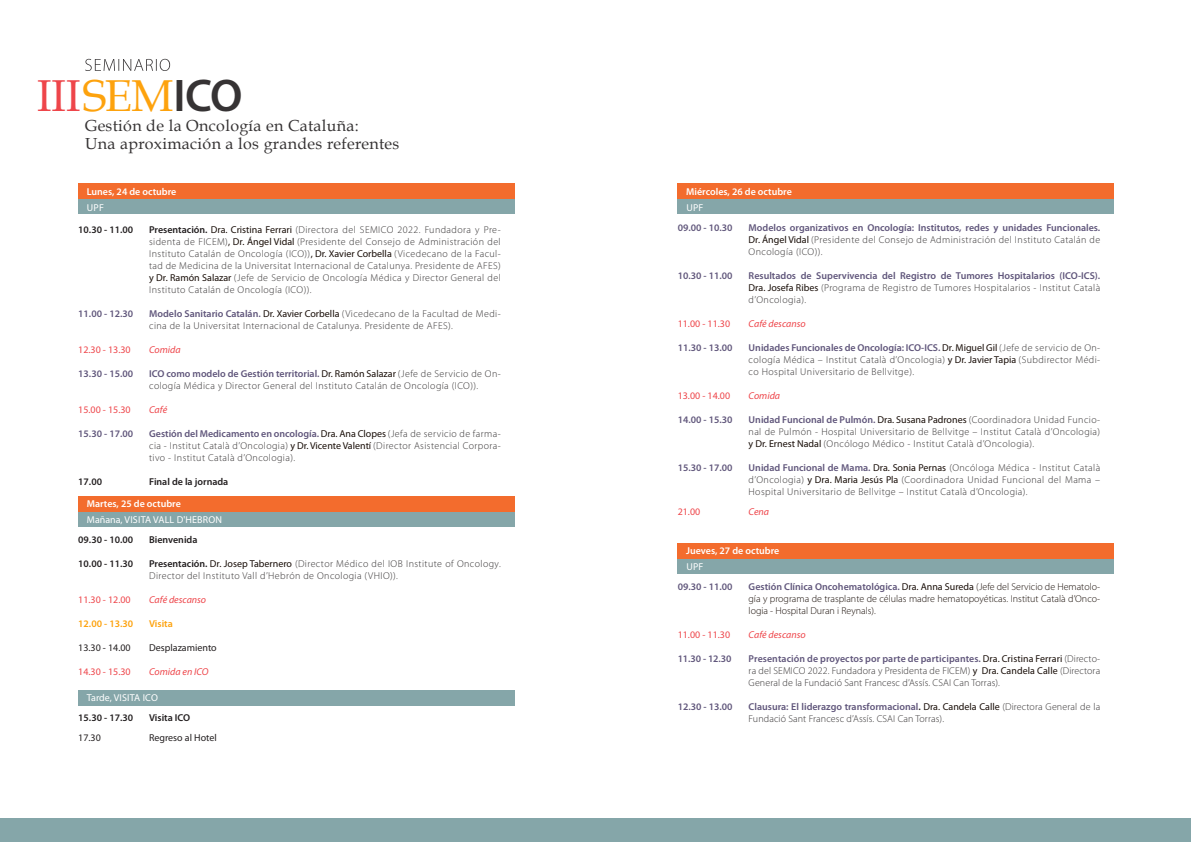
<style>
.page{position:relative;width:1191px;height:842px;background:#fff}
.page>*{position:absolute;margin:0;border:0;box-sizing:border-box;transform-origin:0 0}
.t1{font:44.7px "Book Antiqua";letter-spacing:-.015em;color:#ee454a}
.t2{font:16px/18px "Book Antiqua";letter-spacing:.02em;color:#363334}
.t3{font:300 10px/12px "Myriad Pro";letter-spacing:.04em;color:#363334;text-align:justify}
.t4{font:300 10px/12px "Myriad Pro";color:#180d07;text-align:justify}
.t5{font:600 10px "Myriad Pro";color:#60567b}
.t6{font:300 10px/12px "Myriad Pro";letter-spacing:.01em;color:#363334}
.t7{font:600 10px "Myriad Pro";color:#231f20}
.t8{font:10px "Myriad Pro";color:#ee454a}
.t9{font:600 10px "Myriad Pro";color:#fff}
.t10{font:italic 10px "Myriad Pro";color:#ee454a}
.t11{font:10px "Myriad Pro";color:#231f20}
.t12{font:10px "Myriad Pro";letter-spacing:.02em;color:#fff}
.t13{font:600 10px "Myriad Pro";color:#fda20d}
.t14{font:10px "Myriad Pro";color:#fff}
.s1{color:#fda20d}
.s2{font-family:"Myriad Pro";font-weight:600;font-size:46px;color:#363334}
.s3{font-weight:600;color:#231f20}
.s4{font-weight:400;color:#180d07}
.s5{font-weight:600;color:#60567b}
.s6{font-weight:400}
</style>
<div class="page">
<div style="left:0;top:818px;width:595px;height:24px;background:#85a6a9"></div>
<div style="left:596px;top:818px;width:595px;height:24px;background:#85a6a9"></div>
<svg style="left:85px;top:59px;width:85px;height:12px"></svg>
<div style="left:78px;top:690px;width:436px;height:15px;background:#85a6a9"></div>
<div style="left:78px;top:511px;width:436px;height:16px;background:#85a6a9"></div>
<div style="left:78px;top:496px;width:436px;height:15px;background:#f36c2d"></div>
<div style="left:78px;top:199px;width:436px;height:15px;background:#85a6a9"></div>
<div style="left:78px;top:183px;width:436px;height:16px;background:#f36c2d"></div>
<div style="left:677px;top:558px;width:437px;height:16px;background:#85a6a9"></div>
<div style="left:677px;top:543px;width:437px;height:15px;background:#f36c2d"></div>
<div style="left:677px;top:199px;width:437px;height:15px;background:#85a6a9"></div>
<div style="left:677px;top:183px;width:437px;height:16px;background:#f36c2d"></div>
<h1 class="t1" style="left:37px;top:68px;width:207px">III<span class="s1">SEM</span><span class="s2">ICO</span></h1>
<h2 class="t2" style="left:85px;top:117px;width:316px">Gestión de la Oncología en Cataluña:<br>Una aproximación a los grandes referentes</h2>
<p class="t9" style="left:87px;top:185px;width:91px">Lunes, 24 de octubre</p>
<p class="t12" style="left:87px;top:201px;width:19px">UPF</p>
<p class="t7" style="left:78px;top:223px;width:56px">10.30 - 11.00</p>
<p class="t3" style="left:149px;top:223px;width:353px"><span class="s3">Presentación.</span> <span class="s4">Dra. Cristina Ferrari</span> (Directora del SEMICO 2022. Fundadora y Pre&shy;sidenta de FICEM)<span class="s4">, Dr. Ángel Vidal</span> (Presidente del Consejo de Administración del Instituto Catalán de Oncología (ICO))<span class="s4">, Dr. Xavier Corbella</span> (Vicedecano de la Facul&shy;tad de Medicina de la Universitat Internacional de Catalunya. Presidente de AFES) <span class="s4">y Dr. Ramón Salazar</span> (Jefe de Servicio de Oncología Médica y Director General del Instituto Catalán de Oncología (ICO)).</p>
<p class="t5" style="left:78px;top:307px;width:56px">11.00 - 12.30</p>
<p class="t3" style="left:149px;top:307px;width:353px"><span class="s5">Modelo Sanitario Catalán.</span> <span class="s4">Dr. Xavier Corbella</span> (Vicedecano de la Facultad de Medi&shy;cina de la Universitat Internacional de Catalunya. Presidente de AFES).</p>
<p class="t8" style="left:78px;top:343px;width:54px">12.30 - 13.30</p>
<p class="t10" style="left:149px;top:343px;width:33px">Comida</p>
<p class="t5" style="left:78px;top:367px;width:56px">13.30 - 15.00</p>
<p class="t3" style="left:149px;top:367px;width:353px"><span class="s5">ICO como modelo de Gestión territorial.</span> <span class="s4">Dr. Ramón Salazar</span> (Jefe de Servicio de On&shy;cología Médica y Director General del Instituto Catalán de Oncología (ICO)).</p>
<p class="t8" style="left:78px;top:403px;width:54px">15.00 - 15.30</p>
<p class="t10" style="left:149px;top:403px;width:20px">Café</p>
<p class="t5" style="left:78px;top:427px;width:56px">15.30 - 17.00</p>
<p class="t3" style="left:149px;top:427px;width:353px"><span class="s5">Gestión del Medicamento en oncología.</span> <span class="s4">Dra. Ana Clopes</span> (Jefa de servicio de farma&shy;cia - Institut Català d’Oncologia) <span class="s4">y Dr. Vicente Valentí</span> (Director Asistencial Corpora&shy;tivo - Institut Català d’Oncologia).</p>
<p class="t7" style="left:78px;top:475px;width:25px">17.00</p>
<p class="t7" style="left:149px;top:475px;width:81px">Final de la jornada</p>
<p class="t9" style="left:87px;top:497px;width:96px">Martes, 25 de octubre</p>
<p class="t12" style="left:87px;top:513px;width:137px">Mañana, VISITA VALL D'HEBRON</p>
<p class="t7" style="left:78px;top:533px;width:56px">09.30 - 10.00</p>
<p class="t7" style="left:149px;top:533px;width:50px">Bienvenida</p>
<p class="t7" style="left:78px;top:557px;width:56px">10.00 - 11.30</p>
<p class="t3" style="left:149px;top:557px;width:353px"><span class="s3">Presentación.</span> <span class="s4">Dr. Josep Tabernero</span> (Director Médico del IOB Institute of Oncology.<br>Director del Instituto Vall d’Hebrón de Oncologia (VHIO)).</p>
<p class="t8" style="left:78px;top:593px;width:54px">11.30 - 12.00</p>
<p class="t10" style="left:149px;top:593px;width:59px">Café descanso</p>
<p class="t13" style="left:78px;top:617px;width:56px">12.00 - 13.30</p>
<p class="t13" style="left:149px;top:617px;width:25px">Visita</p>
<p class="t11" style="left:78px;top:641px;width:54px">13.30 - 14.00</p>
<p class="t11" style="left:149px;top:641px;width:69px">Desplazamiento</p>
<p class="t8" style="left:78px;top:665px;width:54px">14.30 - 15.30</p>
<p class="t10" style="left:149px;top:665px;width:61px">Comida en ICO</p>
<p class="t14" style="left:87px;top:691px;width:73px">Tarde, VISITA ICO</p>
<p class="t7" style="left:78px;top:711px;width:56px">15.30 - 17.30</p>
<p class="t7" style="left:149px;top:711px;width:43px">Visita ICO</p>
<p class="t11" style="left:78px;top:731px;width:24px">17.30</p>
<p class="t11" style="left:149px;top:731px;width:69px">Regreso al Hotel</p>
<p class="t9" style="left:686px;top:185px;width:107px">Miércoles, 26 de octubre</p>
<p class="t12" style="left:686px;top:201px;width:19px">UPF</p>
<p class="t5" style="left:677px;top:221px;width:56px">09.00 - 10.30</p>
<p class="t3" style="left:748px;top:221px;width:353px"><span class="s5">Modelos organizativos en Oncología: Institutos, redes y unidades Funcionales.<br></span><span class="s4">Dr. Ángel Vidal</span> (Presidente del Consejo de Administración del Instituto Catalán de Oncología (ICO)).</p>
<p class="t5" style="left:677px;top:269px;width:56px">10.30 - 11.00</p>
<p class="t3" style="left:748px;top:269px;width:353px"><span class="s5">Resultados de Supervivencia del Registro de Tumores Hospitalarios (ICO-ICS).<br></span><span class="s4">Dra. Josefa Ribes</span> (Programa de Registro de Tumores Hospitalarios - Institut Català d’Oncologia).</p>
<p class="t8" style="left:677px;top:317px;width:54px">11.00 - 11.30</p>
<p class="t10" style="left:748px;top:317px;width:59px">Café descanso</p>
<p class="t5" style="left:677px;top:341px;width:56px">11.30 - 13.00</p>
<p class="t3" style="left:748px;top:341px;width:353px"><span class="s5">Unidades Funcionales de Oncología: ICO-ICS.</span> <span class="s4">Dr. Miguel Gil</span> (Jefe de servicio de On&shy;cología Médica – Institut Català d’Oncologia) <span class="s4">y Dr. Javier Tapia</span> (Subdirector Médi&shy;co Hospital Universitario de Bellvitge).</p>
<p class="t8" style="left:677px;top:389px;width:54px">13.00 - 14.00</p>
<p class="t10" style="left:748px;top:389px;width:33px">Comida</p>
<p class="t5" style="left:677px;top:413px;width:56px">14.00 - 15.30</p>
<p class="t3" style="left:748px;top:413px;width:353px"><span class="s5">Unidad Funcional de Pulmón.</span> <span class="s4">Dra. Susana Padrones</span> (Coordinadora Unidad Funcio&shy;nal de Pulmón - Hospital Universitario de Bellvitge – Institut Català d’Oncologia) <span class="s4">y Dr. Ernest Nadal</span> (Oncólogo Médico - Institut Català d’Oncologia).</p>
<p class="t5" style="left:677px;top:461px;width:56px">15.30 - 17.00</p>
<p class="t3" style="left:748px;top:461px;width:353px"><span class="s5">Unidad Funcional de Mama.</span> <span class="s4">Dra. Sonia Pernas</span> (Oncóloga Médica - Institut Català d’Oncologia) <span class="s4">y Dra. Maria Jesús Pla</span> (Coordinadora Unidad Funcional del Mama – Hospital Universitario de Bellvitge – Institut Català d’Oncologia).</p>
<p class="t8" style="left:677px;top:505px;width:24px">21.00</p>
<p class="t10" style="left:748px;top:505px;width:22px">Cena</p>
<p class="t9" style="left:686px;top:544px;width:95px">Jueves, 27 de octubre</p>
<p class="t12" style="left:686px;top:560px;width:19px">UPF</p>
<p class="t5" style="left:677px;top:580px;width:56px">09.30 - 11.00</p>
<p class="t4" style="left:748px;top:580px;width:353px"><span class="s5">Gestión Clínica Oncohematológica.</span> <span class="s6">Dra. Anna Sureda</span> (Jefe del Servicio de Hematolo&shy;gía y programa de trasplante de células madre hematopoyéticas. Institut Català d’Onco&shy;logia - Hospital Duran i Reynals).</p>
<p class="t8" style="left:677px;top:628px;width:54px">11.00 - 11.30</p>
<p class="t10" style="left:748px;top:628px;width:59px">Café descanso</p>
<p class="t5" style="left:677px;top:652px;width:55px">11.30 - 12.30</p>
<p class="t3" style="left:748px;top:652px;width:353px"><span class="s5">Presentación de proyectos por parte de participantes.</span> <span class="s4">Dra. Cristina Ferrari</span> (Directo&shy;ra del SEMICO 2022. Fundadora y Presidenta de FICEM) <span class="s4">y Dra. Candela Calle</span> (Directora General de la Fundació Sant Francesc d’Assís. CSAI Can Torras).</p>
<p class="t5" style="left:677px;top:700px;width:56px">12.30 - 13.00</p>
<p class="t6" style="left:748px;top:700px;width:353px"><span class="s5">Clausura: El liderazgo transformacional</span><span class="s3">.</span> <span class="s4">Dra. Candela Calle</span> (Directora General de la<br>Fundació Sant Francesc d’Assís. CSAI Can Torras).</p>
</div>
